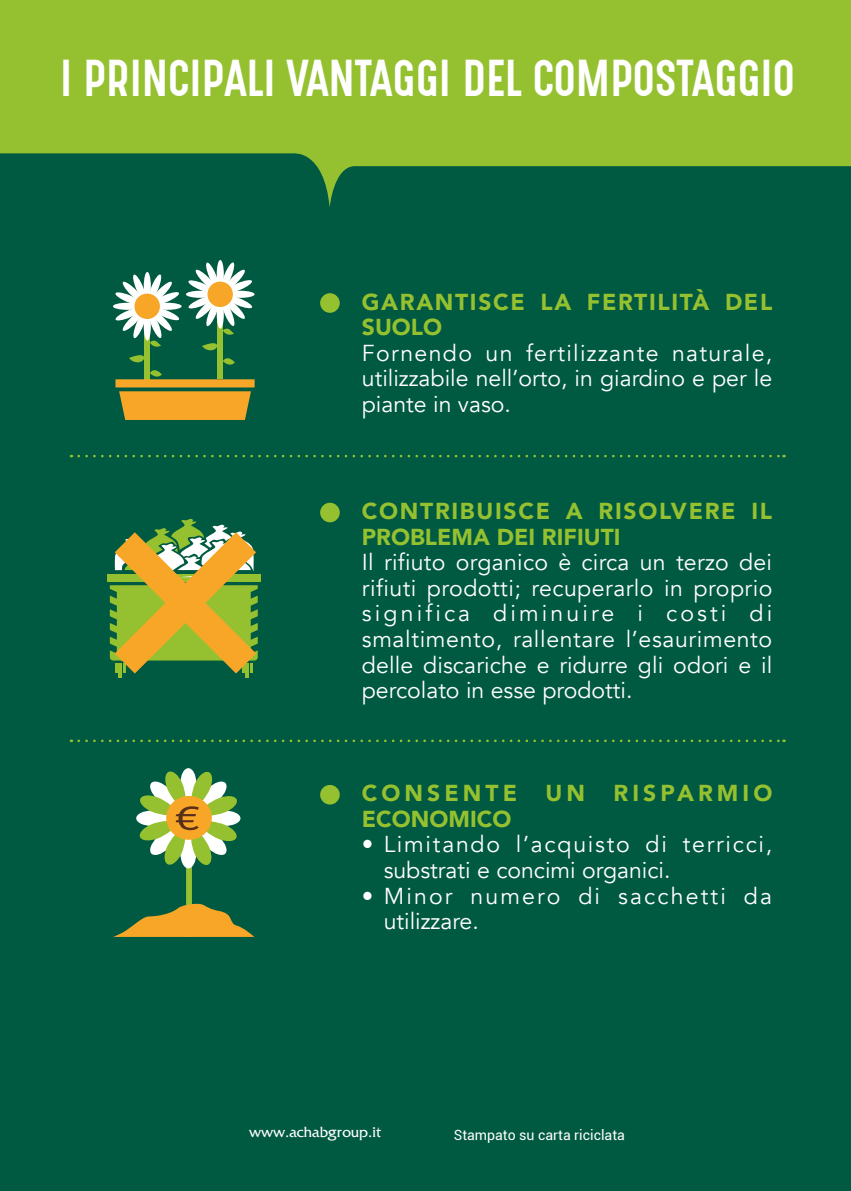
<style>
.page{position:relative;width:851px;height:1191px;background:#fff}
.page>*{position:absolute;margin:0;border:0;box-sizing:border-box;transform-origin:0 0}
.t1{font:44px "Gotcha Gothic";color:#fff}
.t2{font:23px/25.6px "Avenir";color:#fff;text-align:justify}
.t3{font:900 23px/25.6px "Avenir";letter-spacing:.075em;color:#95c130}
.t4{font:23px/25.6px "Avenir";letter-spacing:.075em;color:#fff}
.t5{font:23px/25.6px "Avenir";letter-spacing:.095em;color:#fff}
.t6{font:900 23px/25.6px "Avenir";letter-spacing:.18em;color:#95c130}
.t7{font:15.4px "Fritz";color:#fff}
.t8{font:14px "Roboto";color:#fff}
</style>
<div class="page">
<div style="left:0;top:0;width:850px;height:1191px;background:#005a41"></div>
<svg style="left:0;top:0;width:850px;height:207px;fill:#95c130"></svg>
<div style="left:320px;top:503px;width:20px;height:19px;background:#95c130;border-radius:50%"></div>
<div style="left:320px;top:785px;width:20px;height:19px;background:#95c130;border-radius:50%"></div>
<div style="left:320px;top:293px;width:20px;height:20px;background:#95c130;border-radius:50%"></div>
<svg style="left:79px;top:455px;width:705px;height:2px"></svg>
<svg style="left:79px;top:739px;width:705px;height:3px"></svg>
<svg style="left:113px;top:768px;width:141px;height:169px"></svg>
<svg style="left:115px;top:262px;width:139px;height:158px"></svg>
<hr style="left:119px;top:663px;width:3px;height:15px;background:#95c130">
<hr style="left:245px;top:663px;width:4px;height:15px;background:#95c130">
<div style="left:107px;top:574px;width:153px;height:8px;background:#95c130"></div>
<svg style="left:110px;top:518px;width:148px;height:155px"></svg>
<h1 class="t1" style="left:60px;top:45px;width:736px">I PRINCIPALI VANTAGGI DEL COMPOSTAGGIO</h1>
<p class="t3" style="left:362px;top:288px;width:412px">GARANTISCE LA FERTILITÀ DEL<br>SUOLO</p>
<p class="t2" style="left:362px;top:340px;width:412px">Fornendo un fertilizzante naturale, utilizzabile nell’orto, in giardino e per le piante in vaso.</p>
<p class="t3" style="left:362px;top:497px;width:412px">CONTRIBUISCE A RISOLVERE IL<br>PROBLEMA DEI RIFIUTI</p>
<p class="t2" style="left:362px;top:550px;width:412px">Il rifiuto organico è circa un terzo dei rifiuti prodotti; recuperarlo in proprio significa diminuire i costi di smaltimento, rallentare l’esaurimento delle discariche e ridurre gli odori e il percolato in esse prodotti.</p>
<p class="t6" style="left:362px;top:780px;width:412px">CONSENTE UN RISPARMIO<br>ECONOMICO</p>
<p class="t4" style="left:383px;top:832px;width:390px;text-indent:-22px">• Limitando l’acquisto di terricci, substrati e concimi organici.</p>
<p class="t5" style="left:383px;top:883px;width:390px;text-indent:-22px">• Minor numero di sacchetti da utilizzare.</p>
<p class="t7" style="left:249px;top:1122px;width:133px">www.achabgroup.it</p>
<p class="t8" style="left:453px;top:1125px;width:172px">Stampato su carta riciclata</p>
</div>
